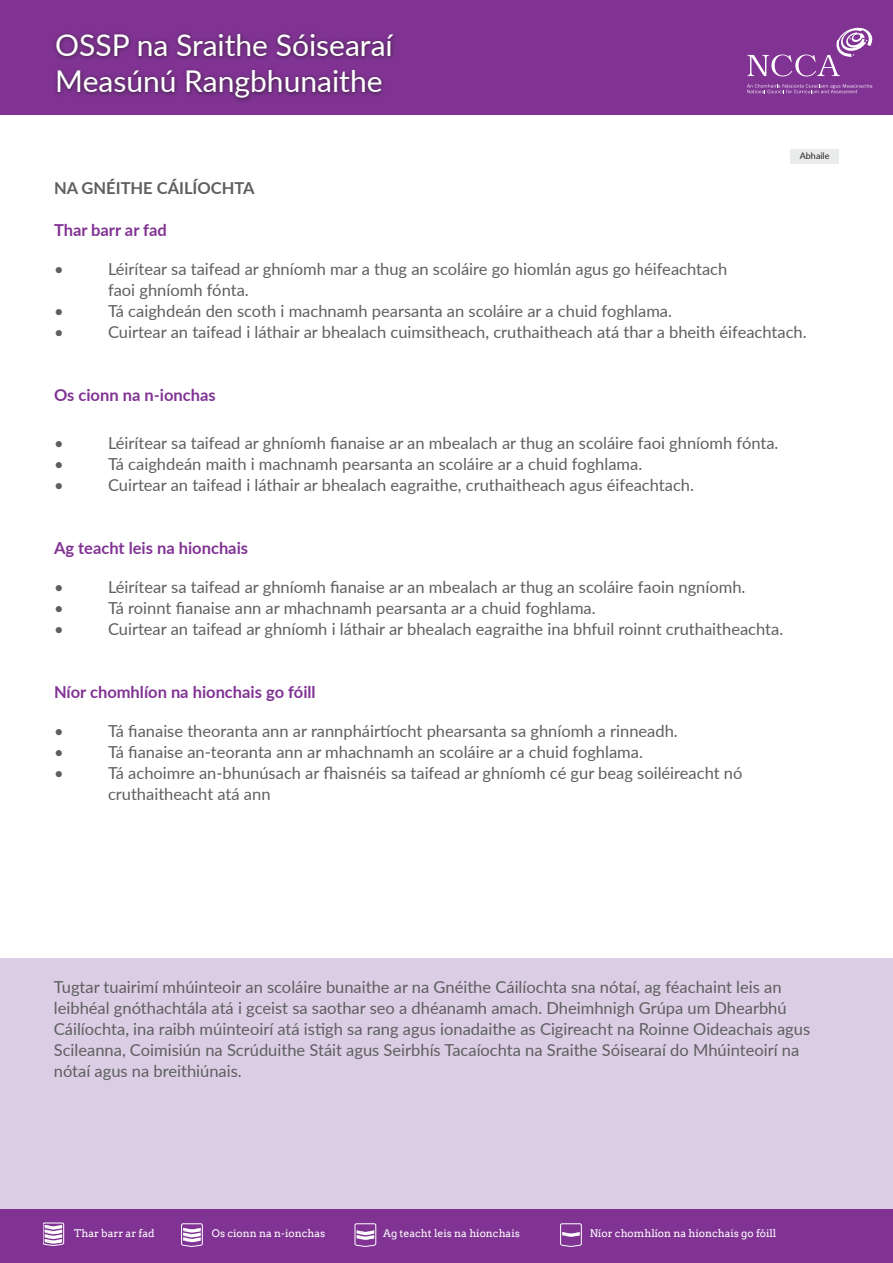
<style>
.page{position:relative;width:893px;height:1263px;background:#fff}
.page>*{position:absolute;margin:0;border:0;box-sizing:border-box;transform-origin:0 0}
.t1{font:30px/36px "Lato";color:#fff}
.t2{font:16.5px/21px "Lato";color:#5d5f60}
.t3{font:700 16.5px "Lato";color:#813394}
.t4{font:700 16.5px "Lato";color:#5d5f60}
.t5{font:10.5px "Arvo";color:#fff}
.t6{font:9px "Lato";color:#231f20}
</style>
<div class="page">
<div style="left:0;top:0;width:893px;height:115px;background:#813394"></div>
<div style="left:52px;top:31px;width:346px;height:73px;background:#231f20;opacity:.73"></div>
<svg style="left:747px;top:84px;width:125px;height:9px"></svg>
<svg style="left:747px;top:27px;width:125px;height:49px"></svg>
<div style="left:0;top:1208px;width:893px;height:54px;background:#813394"></div>
<div style="left:790px;top:149px;width:49px;height:14px;background:#eaebeb"></div>
<svg style="left:43px;top:1222px;width:22px;height:24px"></svg>
<div style="left:43px;top:1223px;width:21px;height:21px;border:1px solid #fff;border-radius:2px"></div>
<svg style="left:45px;top:1225px;width:17px;height:19px"></svg>
<svg style="left:181px;top:1223px;width:22px;height:24px"></svg>
<div style="left:181px;top:1224px;width:21px;height:21px;border:1px solid #fff;border-radius:2px"></div>
<svg style="left:183px;top:1228px;width:18px;height:15px"></svg>
<svg style="left:355px;top:1223px;width:21px;height:24px"></svg>
<div style="left:355px;top:1224px;width:21px;height:21px;border:1px solid #fff;border-radius:2px"></div>
<svg style="left:357px;top:1230px;width:17px;height:10px"></svg>
<svg style="left:560px;top:1223px;width:22px;height:24px"></svg>
<div style="left:560px;top:1224px;width:21px;height:21px;border:1px solid #fff;border-radius:2px"></div>
<svg style="left:562px;top:1232px;width:18px;height:5px"></svg>
<div style="left:0;top:959px;width:893px;height:250px;background:#dbcde4"></div>
<h1 class="t1" style="left:55px;top:26px;width:339px">OSSP na Sraithe Sóisearaí<br>Measúnú Rangbhunaithe</h1>
<p class="t6" style="left:800px;top:150px;width:31px">Abhaile</p>
<p class="t4" style="left:54px;top:176px;width:202px">NA GNÉITHE CÁILÍOCHTA</p>
<p class="t3" style="left:54px;top:218px;width:114px">Thar barr ar fad</p>
<p class="t2" style="left:54px;top:258px;width:11px">•</p>
<p class="t2" style="left:108px;top:258px;width:621px">Léirítear sa taifead ar ghníomh mar a thug an scoláire go hiomlán agus go héifeachtach</p>
<p class="t2" style="left:108px;top:279px;width:142px">faoi ghníomh fónta.</p>
<p class="t2" style="left:54px;top:300px;width:11px">•</p>
<p class="t2" style="left:108px;top:300px;width:565px">Tá caighdeán den scoth i machnamh pearsanta an scoláire ar a chuid foghlama.</p>
<p class="t2" style="left:54px;top:321px;width:11px">•</p>
<p class="t2" style="left:108px;top:321px;width:700px">Cuirtear an taifead i láthair ar bhealach cuimsitheach, cruthaitheach atá thar a bheith éifeachtach.</p>
<p class="t3" style="left:54px;top:383px;width:163px">Os cionn na n-ionchas</p>
<p class="t2" style="left:54px;top:432px;width:11px">•</p>
<p class="t2" style="left:108px;top:432px;width:672px">Léirítear sa taifead ar ghníomh fianaise ar an mbealach ar thug an scoláire faoi ghníomh fónta.</p>
<p class="t2" style="left:54px;top:453px;width:11px">•</p>
<p class="t2" style="left:108px;top:453px;width:536px">Tá caighdeán maith i machnamh pearsanta an scoláire ar a chuid foghlama.</p>
<p class="t2" style="left:54px;top:474px;width:11px">•</p>
<p class="t2" style="left:108px;top:474px;width:587px">Cuirtear an taifead i láthair ar bhealach eagraithe, cruthaitheach agus éifeachtach.</p>
<p class="t3" style="left:54px;top:536px;width:196px">Ag teacht leis na hionchais</p>
<p class="t2" style="left:54px;top:576px;width:11px">•</p>
<p class="t2" style="left:108px;top:576px;width:639px">Léirítear sa taifead ar ghníomh fianaise ar an mbealach ar thug an scoláire faoin ngníomh.</p>
<p class="t2" style="left:54px;top:597px;width:11px">•</p>
<p class="t2" style="left:108px;top:597px;width:489px">Tá roinnt fianaise ann ar mhachnamh pearsanta ar a chuid foghlama.</p>
<p class="t2" style="left:54px;top:618px;width:11px">•</p>
<p class="t2" style="left:108px;top:618px;width:677px">Cuirtear an taifead ar ghníomh i láthair ar bhealach eagraithe ina bhfuil roinnt cruthaitheachta.</p>
<p class="t3" style="left:54px;top:680px;width:263px">Níor chomhlíon na hionchais go fóill</p>
<p class="t2" style="left:54px;top:720px;width:11px">•</p>
<p class="t2" style="left:108px;top:720px;width:571px">Tá fianaise theoranta ann ar rannpháirtíocht phearsanta sa ghníomh a rinneadh.</p>
<p class="t2" style="left:54px;top:741px;width:11px">•</p>
<p class="t2" style="left:108px;top:741px;width:536px">Tá fianaise an-teoranta ann ar mhachnamh an scoláire ar a chuid foghlama.</p>
<p class="t2" style="left:54px;top:762px;width:11px">•</p>
<p class="t2" style="left:108px;top:762px;width:636px">Tá achoimre an-bhunúsach ar fhaisnéis sa taifead ar ghníomh cé gur beag soiléireacht nó cruthaitheacht atá ann</p>
<p class="t2" style="left:54px;top:976px;width:758px">Tugtar tuairimí mhúinteoir an scoláire bunaithe ar na Gnéithe Cáilíochta sna nótaí, ag féachaint leis an leibhéal gnóthachtála atá i gceist sa saothar seo a dhéanamh amach. Dheimhnigh Grúpa um Dhearbhú Cáilíochta, ina raibh múinteoirí atá istigh sa rang agus ionadaithe as Cigireacht na Roinne Oideachais agus Scileanna, Coimisiún na Scrúduithe Stáit agus Seirbhís Tacaíochta na Sraithe Sóisearaí do Mhúinteoirí na nótaí agus na breithiúnais.</p>
<p class="t5" style="left:74px;top:1227px;width:82px">Thar barr ar fad</p>
<p class="t5" style="left:212px;top:1227px;width:115px">Os cionn na n-ionchas</p>
<p class="t5" style="left:383px;top:1227px;width:138px">Ag teacht leis na hionchais</p>
<p class="t5" style="left:590px;top:1227px;width:188px">Níor chomhlíon na hionchais go fóill</p>
</div>
